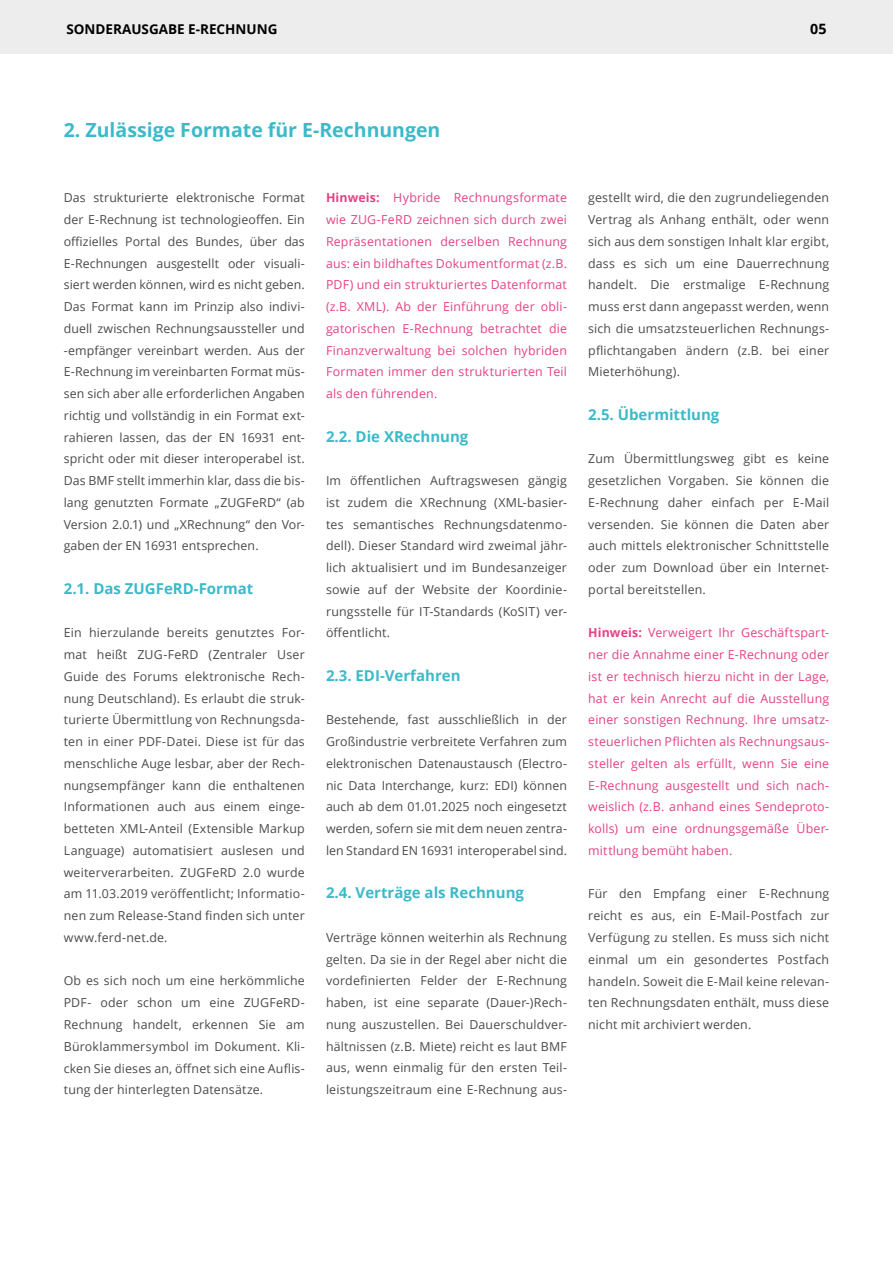
<style>
.page{position:relative;width:893px;height:1263px;background:#fff}
.page>*{position:absolute;margin:0;border:0;box-sizing:border-box;transform-origin:0 0}
.t1{font:700 19.5px "Open Sans";color:#3bbac9}
.t2{font:700 15px "Open Sans";color:#3bbac9}
.t3{font:700 14.25px "Open Sans";color:#000}
.t4{font:700 13.5px "Open Sans";color:#000}
.t5{font:12.3px/21.8px "Open Sans";letter-spacing:.015em;color:#4a4a49;text-align:justify}
.t6{font:12.3px/21.8px "Open Sans";letter-spacing:.015em;color:#e34285;text-align:justify}
.s1{font-weight:700}
</style>
<div class="page">
<div style="left:0;top:0;width:893px;height:54px;background:#ededed"></div>
<p class="t4" style="left:66px;top:20px;width:213px">SONDERAUSGABE E-RECHNUNG</p>
<p class="t3" style="left:810px;top:19px;width:18px">05</p>
<h1 class="t1" style="left:64px;top:116px;width:378px">2. Zulässige Formate für E-Rechnungen</h1>
<p class="t5" style="left:64px;top:187px;width:242px">Das strukturierte elektronische Format der E-Rechnung ist technologieoffen. Ein offizielles Portal des Bundes, über das E-Rechnungen ausgestellt oder visuali&shy;siert werden können, wird es nicht geben.<br>Das Format kann im Prinzip also indivi&shy;duell zwischen Rechnungsaussteller und -empfänger vereinbart werden. Aus der E-Rechnung im vereinbarten Format müs&shy;sen sich aber alle erforderlichen Angaben richtig und vollständig in ein Format ext&shy;rahieren lassen, das der EN 16931 ent&shy;spricht oder mit dieser interoperabel ist.<br>Das BMF stellt immerhin klar, dass die bis&shy;lang genutzten Formate „ZUGFeRD“ (ab Version 2.0.1) und „XRechnung“ den Vor&shy;gaben der EN 16931 entsprechen.</p>
<p class="t2" style="left:64px;top:578px;width:191px">2.1. Das ZUGFeRD-Format</p>
<p class="t5" style="left:64px;top:622px;width:242px">Ein hierzulande bereits genutztes For&shy;mat heißt ZUG-FeRD (Zentraler User Guide des Forums elektronische Rech&shy;nung Deutschland). Es erlaubt die struk&shy;turierte Übermittlung von Rechnungsda&shy;ten in einer PDF-Datei. Diese ist für das menschliche Auge lesbar, aber der Rech&shy;nungsempfänger kann die enthaltenen Informationen auch aus einem einge&shy;betteten XML-Anteil (Extensible Markup Language) automatisiert auslesen und weiterverarbeiten. ZUGFeRD 2.0 wurde am 11.03.2019 veröffentlicht; Informatio&shy;nen zum Release-Stand finden sich unter www.ferd-net.de.</p>
<p class="t5" style="left:64px;top:970px;width:242px">Ob es sich noch um eine herkömmliche PDF- oder schon um eine ZUGFeRD-Rechnung handelt, erkennen Sie am Büroklammersymbol im Dokument. Kli&shy;cken Sie dieses an, öffnet sich eine Auflis&shy;tung der hinterlegten Datensätze.</p>
<p class="t6" style="left:326px;top:187px;width:242px"><span class="s1">Hinweis:</span> Hybride Rechnungsformate wie ZUG-FeRD zeichnen sich durch zwei Repräsentationen derselben Rechnung aus: ein bildhaftes Dokumentformat (z.B.<br>PDF) und ein strukturiertes Datenformat (z.B. XML). Ab der Einführung der obli&shy;gatorischen E-Rechnung betrachtet die Finanzverwaltung bei solchen hybriden Formaten immer den strukturierten Teil als den führenden.</p>
<p class="t2" style="left:326px;top:426px;width:144px">2.2. Die XRechnung</p>
<p class="t5" style="left:326px;top:469px;width:242px">Im öffentlichen Auftragswesen gängig ist zudem die XRechnung (XML-basier&shy;tes semantisches Rechnungsdatenmo&shy;dell). Dieser Standard wird zweimal jähr&shy;lich aktualisiert und im Bundesanzeiger sowie auf der Website der Koordinie&shy;rungsstelle für IT-Standards (KoSIT) ver&shy;öffentlicht.</p>
<p class="t2" style="left:326px;top:665px;width:136px">2.3. EDI-Verfahren</p>
<p class="t5" style="left:326px;top:709px;width:242px">Bestehende, fast ausschließlich in der Großindustrie verbreitete Verfahren zum elektronischen Datenaustausch (Electro&shy;nic Data Interchange, kurz: EDI) können auch ab dem 01.01.2025 noch eingesetzt werden, sofern sie mit dem neuen zentra&shy;len Standard EN 16931 interoperabel sind.</p>
<p class="t2" style="left:326px;top:882px;width:199px">2.4. Verträge als Rechnung</p>
<p class="t5" style="left:326px;top:926px;width:242px">Verträge können weiterhin als Rechnung gelten. Da sie in der Regel aber nicht die vordefinierten Felder der E-Rechnung haben, ist eine separate (Dauer-)Rech&shy;nung auszustellen. Bei Dauerschuldver&shy;hältnissen (z.B. Miete) reicht es laut BMF aus, wenn einmalig für den ersten Teil&shy;leistungszeitraum eine E-Rechnung aus-</p>
<p class="t5" style="left:588px;top:187px;width:242px">gestellt wird, die den zugrundeliegenden Vertrag als Anhang enthält, oder wenn sich aus dem sonstigen Inhalt klar ergibt, dass es sich um eine Dauerrechnung handelt. Die erstmalige E-Rechnung muss erst dann angepasst werden, wenn sich die umsatzsteuerlichen Rechnungs&shy;pflichtangaben ändern (z.B. bei einer Mieterhöhung).</p>
<p class="t2" style="left:588px;top:404px;width:133px">2.5. Übermittlung</p>
<p class="t5" style="left:588px;top:448px;width:242px">Zum Übermittlungsweg gibt es keine gesetzlichen Vorgaben. Sie können die E-Rechnung daher einfach per E-Mail versenden. Sie können die Daten aber auch mittels elektronischer Schnittstelle oder zum Download über ein Internet&shy;portal bereitstellen.</p>
<p class="t6" style="left:588px;top:622px;width:242px"><span class="s1">Hinweis:</span> Verweigert Ihr Geschäftspart&shy;ner die Annahme einer E-Rechnung oder ist er technisch hierzu nicht in der Lage, hat er kein Anrecht auf die Ausstellung einer sonstigen Rechnung. Ihre umsatz&shy;steuerlichen Pflichten als Rechnungsaus&shy;steller gelten als erfüllt, wenn Sie eine E-Rechnung ausgestellt und sich nach&shy;weislich (z.B. anhand eines Sendeproto&shy;kolls) um eine ordnungsgemäße Über&shy;mittlung bemüht haben.</p>
<p class="t5" style="left:588px;top:883px;width:242px">Für den Empfang einer E-Rechnung reicht es aus, ein E-Mail-Postfach zur Verfügung zu stellen. Es muss sich nicht einmal um ein gesondertes Postfach handeln. Soweit die E-Mail keine relevan&shy;ten Rechnungsdaten enthält, muss diese nicht mit archiviert werden.</p>
</div>
